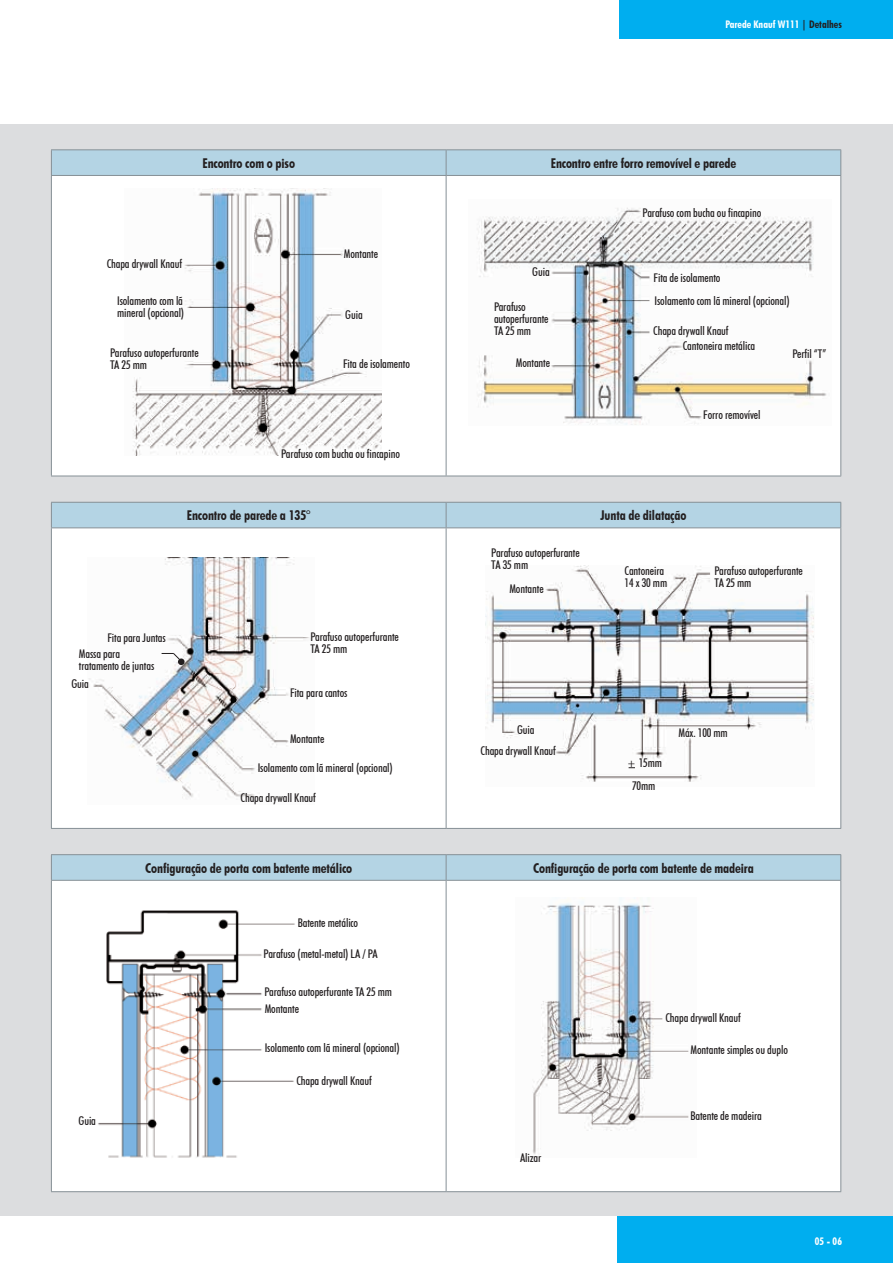
<style>
.page{position:relative;width:893px;height:1263px;background:#fff}
.page>*{position:absolute;margin:0;border:0;box-sizing:border-box;transform-origin:0 0}
.t1{font:700 condensed 13.5px "Futura BT";letter-spacing:-.01em;color:#231f20}
.t2{font:500 condensed 12px/12px "Futura BT";letter-spacing:-.01em;color:#231f20}
.t3{font:700 condensed 10.5px "Futura BT";color:#fff}
.s1{color:#231f20}
.s2{font-family:"Swiss 721 BT";font-weight:400;font-size:10.5px}
</style>
<div class="page">
<div style="left:617px;top:1192px;width:276px;height:71px;background:#00aeef"></div>
<div style="left:0;top:125px;width:893px;height:1091px;background:#dcdddf"></div>
<div style="left:620px;top:0;width:273px;height:38px;background:#00aeef"></div>
<div style="left:52px;top:528px;width:788px;height:300px;background:#fff"></div>
<div style="left:51px;top:502px;width:790px;height:25px;background:#b4d4e4"></div>
<hr style="left:51px;top:528px;width:1px;height:300px;background:#869096">
<hr style="left:51px;top:527px;width:395px;height:1px;background:#869096">
<hr style="left:51px;top:828px;width:395px;height:1px;background:#869096">
<hr style="left:446px;top:528px;width:1px;height:300px;background:#869096">
<hr style="left:446px;top:527px;width:395px;height:1px;background:#869096">
<hr style="left:840px;top:528px;width:1px;height:300px;background:#869096">
<hr style="left:446px;top:828px;width:395px;height:1px;background:#869096">
<div style="left:52px;top:881px;width:788px;height:310px;background:#fff"></div>
<hr style="left:51px;top:854px;width:395px;height:1px;background:#869096">
<hr style="left:446px;top:854px;width:395px;height:1px;background:#869096">
<svg style="left:51px;top:855px;width:790px;height:25px"></svg>
<hr style="left:51px;top:881px;width:1px;height:310px;background:#869096">
<hr style="left:51px;top:880px;width:395px;height:1px;background:#869096">
<hr style="left:51px;top:1191px;width:395px;height:1px;background:#869096">
<hr style="left:446px;top:881px;width:1px;height:310px;background:#869096">
<hr style="left:446px;top:880px;width:395px;height:1px;background:#869096">
<hr style="left:840px;top:881px;width:1px;height:310px;background:#869096">
<hr style="left:446px;top:1191px;width:395px;height:1px;background:#869096">
<img style="left:515px;top:898px;width:181px;height:259px">
<img style="left:486px;top:566px;width:328px;height:220px">
<img style="left:87px;top:557px;width:227px;height:247px">
<img style="left:93px;top:904px;width:207px;height:257px">
<div style="left:52px;top:176px;width:788px;height:300px;background:#fff"></div>
<hr style="left:51px;top:149px;width:395px;height:1px;background:#869096">
<hr style="left:446px;top:149px;width:395px;height:1px;background:#869096">
<div style="left:51px;top:150px;width:790px;height:25px;background:#b4d4e4"></div>
<hr style="left:51px;top:176px;width:1px;height:300px;background:#869096">
<hr style="left:51px;top:175px;width:395px;height:1px;background:#869096">
<hr style="left:51px;top:476px;width:395px;height:1px;background:#869096">
<hr style="left:446px;top:176px;width:1px;height:300px;background:#869096">
<hr style="left:446px;top:175px;width:395px;height:1px;background:#869096">
<hr style="left:840px;top:176px;width:1px;height:300px;background:#869096">
<hr style="left:446px;top:476px;width:395px;height:1px;background:#869096">
<img style="left:468px;top:200px;width:364px;height:225px">
<img style="left:124px;top:189px;width:258px;height:266px">
<div style="left:178px;top:658px;width:7px;height:7px;background:#231f20;border-radius:50%"></div>
<svg style="left:162px;top:652px;width:19px;height:9px"></svg>
<p class="t3" style="left:725px;top:18px;width:118px">Parede Knauf W111 <span class="s1">| Detalhes</span></p>
<p class="t1" style="left:203px;top:155px;width:94px">Encontro com o piso</p>
<p class="t1" style="left:551px;top:155px;width:187px">Encontro entre forro removível e parede</p>
<p class="t2" style="left:107px;top:258px;width:77px">Chapa drywall Knauf</p>
<p class="t2" style="left:117px;top:295px;width:69px">Isolamento com lã mineral (opcional)</p>
<p class="t2" style="left:110px;top:347px;width:90px">Parafuso autoperfurante<br>TA 25 mm</p>
<p class="t2" style="left:344px;top:248px;width:36px">Montante</p>
<p class="t2" style="left:345px;top:308px;width:19px">Guia</p>
<p class="t2" style="left:343px;top:357px;width:68px">Fita de isolamento</p>
<p class="t2" style="left:281px;top:448px;width:120px">Parafuso com bucha ou fincapino</p>
<p class="t2" style="left:532px;top:265px;width:19px">Guia</p>
<p class="t2" style="left:494px;top:301px;width:56px">Parafuso autoperfurante<br>TA 25 mm</p>
<p class="t2" style="left:516px;top:357px;width:36px">Montante</p>
<p class="t2" style="left:643px;top:207px;width:120px">Parafuso com bucha ou fincapino</p>
<p class="t2" style="left:654px;top:271px;width:68px">Fita de isolamento</p>
<p class="t2" style="left:654px;top:294px;width:137px">Isolamento com lã mineral (opcional)</p>
<p class="t2" style="left:653px;top:324px;width:77px">Chapa drywall Knauf</p>
<p class="t2" style="left:683px;top:340px;width:74px">Cantoneira metálica</p>
<p class="t2" style="left:703px;top:408px;width:59px">Forro removível</p>
<p class="t2" style="left:792px;top:348px;width:35px">Perfil “T”</p>
<p class="t2" style="left:107px;top:631px;width:60px">Fita para Juntas</p>
<p class="t2" style="left:79px;top:647px;width:77px">Massa para tratamento de juntas</p>
<p class="t2" style="left:71px;top:677px;width:19px">Guia</p>
<p class="t1" style="left:187px;top:507px;width:125px">Encontro de parede a 135°</p>
<p class="t1" style="left:600px;top:507px;width:87px">Junta de dilatação</p>
<p class="t2" style="left:310px;top:631px;width:90px">Parafuso autoperfurante<br>TA 25 mm</p>
<p class="t2" style="left:290px;top:687px;width:59px">Fita para cantos</p>
<p class="t2" style="left:491px;top:546px;width:90px">Parafuso autoperfurante<br>TA 35 mm</p>
<p class="t2" style="left:509px;top:583px;width:36px">Montante</p>
<p class="t2" style="left:625px;top:564px;width:44px">Cantoneira<br>14 x 30 mm</p>
<p class="t2" style="left:714px;top:564px;width:90px">Parafuso autoperfurante<br>TA 25 mm</p>
<p class="t2" style="left:290px;top:732px;width:36px">Montante</p>
<p class="t2" style="left:258px;top:761px;width:137px">Isolamento com lã mineral (opcional)</p>
<p class="t2" style="left:241px;top:791px;width:77px">Chapa drywall Knauf</p>
<p class="t2" style="left:517px;top:724px;width:19px">Guia</p>
<p class="t2" style="left:481px;top:745px;width:77px">Chapa drywall Knauf</p>
<p class="t2" style="left:627px;top:757px;width:36px"><span class="s2">+</span> 15mm</p>
<p class="t2" style="left:632px;top:779px;width:25px">70mm</p>
<p class="t2" style="left:678px;top:727px;width:51px">Máx. 100 mm</p>
<p class="t1" style="left:145px;top:860px;width:208px">Configuração de porta com batente metálico</p>
<p class="t1" style="left:533px;top:860px;width:222px">Configuração de porta com batente de madeira</p>
<p class="t2" style="left:298px;top:916px;width:62px">Batente metálico</p>
<p class="t2" style="left:264px;top:948px;width:116px">Parafuso (metal-metal) LA / PA</p>
<p class="t2" style="left:79px;top:1115px;width:19px">Guia</p>
<p class="t2" style="left:264px;top:985px;width:129px">Parafuso autoperfurante TA 25 mm</p>
<p class="t2" style="left:265px;top:1003px;width:36px">Montante</p>
<p class="t2" style="left:265px;top:1042px;width:137px">Isolamento com lã mineral (opcional)</p>
<p class="t2" style="left:296px;top:1075px;width:77px">Chapa drywall Knauf</p>
<p class="t2" style="left:520px;top:1152px;width:23px">Alizar</p>
<p class="t2" style="left:665px;top:1012px;width:77px">Chapa drywall Knauf</p>
<p class="t2" style="left:691px;top:1043px;width:99px">Montante simples ou duplo</p>
<p class="t2" style="left:690px;top:1110px;width:73px">Batente de madeira</p>
<p class="t3" style="left:815px;top:1235px;width:29px">05 - 06</p>
</div>
